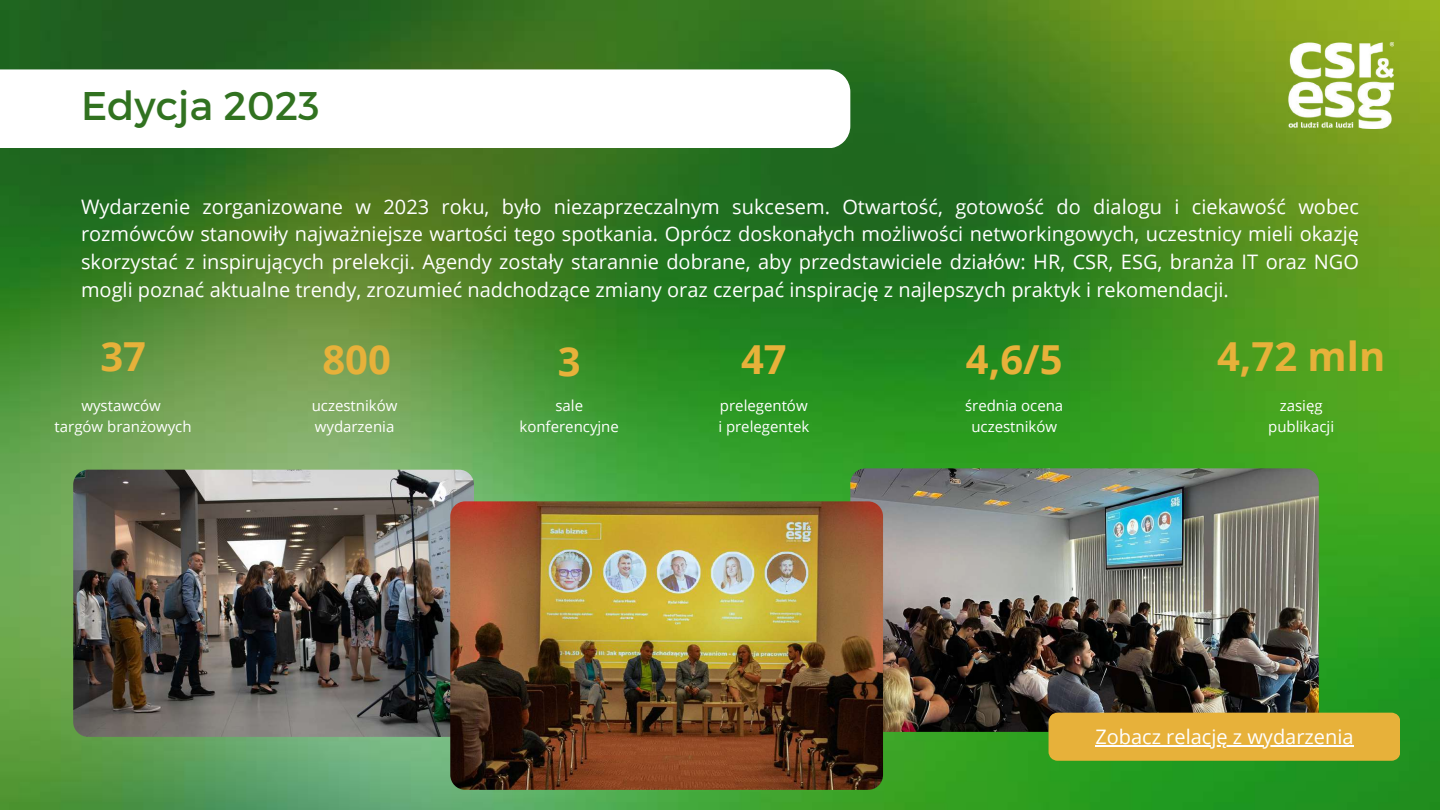
<style>
.page{position:relative;width:1440px;height:810px;background:#fff}
.page>*{position:absolute;margin:0;border:0;box-sizing:border-box;transform-origin:0 0}
.t1{font:700 40px "Open Sans";color:#e7b13a}
.t2{font:40px "Montserrat";color:#317220}
.t3{font:20px/27.8px "Open Sans";color:#fff;text-align:justify}
.t4{font:15px/21px "Open Sans";color:#fff;text-align:center}
</style>
<div class="page">
<img style="left:0;top:0;width:1440px;height:810px">
<svg style="left:0;top:69px;width:850px;height:79px"></svg>
<img style="left:850px;top:468px;width:469px;height:264px;border-radius:15px">
<img style="left:73px;top:470px;width:401px;height:267px;border-radius:15px">
<img style="left:450px;top:501px;width:433px;height:289px;border-radius:15px">
<div style="left:1049px;top:713px;width:351px;height:48px;background:#e7b13a"></div>
<hr style="left:1095px;top:746px;width:259px;height:1px;background:#fff">
<img style="left:1288px;top:43px;width:106px;height:85px">
<h1 class="t2" style="left:81px;top:80px;width:240px">Edycja 2023</h1>
<p class="t3" style="left:81px;top:192px;width:1279px">Wydarzenie zorganizowane w 2023 roku, było niezaprzeczalnym sukcesem. Otwartość, gotowość do dialogu i ciekawość wobec rozmówców stanowiły najważniejsze wartości tego spotkania. Oprócz doskonałych możliwości networkingowych, uczestnicy mieli okazję skorzystać z inspirujących prelekcji. Agendy zostały starannie dobrane, aby przedstawiciele działów: HR, CSR, ESG, branża IT oraz NGO mogli poznać aktualne trendy, zrozumieć nadchodzące zmiany oraz czerpać inspirację z najlepszych praktyk i rekomendacji.</p>
<h1 class="t1" style="left:100px;top:328px;width:47px">37</h1>
<p class="t4" style="left:55px;top:394px;width:138px">wystawców<br>targów branżowych</p>
<h1 class="t1" style="left:1217px;top:328px;width:170px">4,72 mln</h1>
<p class="t4" style="left:1268px;top:394px;width:68px">zasięg publikacji</p>
<h1 class="t1" style="left:322px;top:331px;width:70px">800</h1>
<p class="t4" style="left:312px;top:394px;width:87px;text-align:left">uczestników wydarzenia</p>
<p class="t4" style="left:520px;top:394px;width:101px">sale konferencyjne</p>
<h1 class="t1" style="left:966px;top:331px;width:98px">4,6/5</h1>
<p class="t4" style="left:965px;top:394px;width:100px">średnia ocena uczestników</p>
<h1 class="t1" style="left:558px;top:333px;width:24px">3</h1>
<h1 class="t1" style="left:741px;top:331px;width:47px">47</h1>
<p class="t4" style="left:718px;top:394px;width:92px;text-align:left">prelegentów i prelegentek</p>
<p class="t3" style="left:1095px;top:723px;width:260px">Zobacz relację z wydarzenia</p>
</div>
